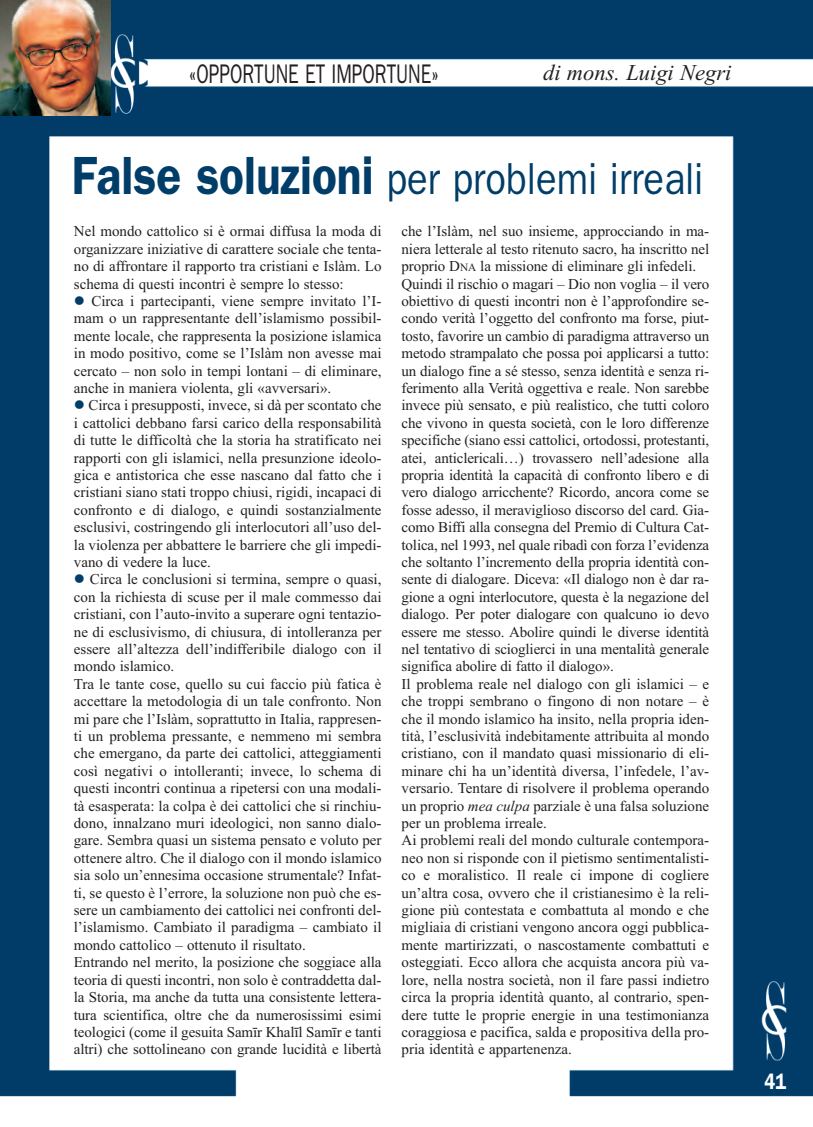
<style>
.page{position:relative;width:813px;height:1127px;background:#fff}
.page>*{position:absolute;margin:0;border:0;box-sizing:border-box;transform-origin:0 0}
.t1{font:45px "Franklin Gothic";color:#003d68;scale:.85 1}
.t2{font:27px "Franklin Gothic";color:#231f20;scale:.7 1}
.t3{font:italic 22.5px "Times New Roman";color:#231f20}
.t4{font:600 22.5px "Franklin Gothic";color:#fff;scale:.8 1}
.t5{font:15px/17.4px "Times New Roman";color:#231f20;text-align:justify}
.s1{font-weight:600;font-size:54px}
.s2{color:#003d68}
.s3{font-size:11.25px}
.s4{font-style:italic}
</style>
<div class="page">
<img style="left:0;top:0;width:812px;height:1097px">
<img style="left:0;top:0;width:110px;height:116px">
<h2 class="t2" style="left:189px;top:58px;width:358px">«OPPORTUNE ET IMPORTUNE»</h2>
<h3 class="t3" style="left:543px;top:59px;width:189px">di mons. Luigi Negri</h3>
<h1 class="t1" style="left:72px;top:153px;width:744px"><span class="s1">False soluzioni</span> per problemi irreali</h1>
<p class="t5" style="left:74px;top:222px;width:309px">nel mondo cattolico si è ormai diffusa la moda di organizzare iniziative di carattere sociale che tenta&shy;no di affrontare il rapporto tra cristiani e Islàm. Lo schema di questi incontri è sempre lo stesso:</p>
<p class="t5" style="left:74px;top:292px;width:309px"><span class="s2">●</span> Circa i partecipanti, viene sempre invitato l’I&shy;mam o un rappresentante dell’islamismo possibil&shy;mente locale, che rappresenta la posizione islamica in modo positivo, come se l’Islàm non avesse mai cercato – non solo in tempi lontani – di eliminare, anche in maniera violenta, gli «avversari».</p>
<p class="t5" style="left:74px;top:396px;width:309px"><span class="s2">●</span> Circa i presupposti, invece, si dà per scontato che i cattolici debbano farsi carico della responsabilità di tutte le difficoltà che la storia ha stratificato nei rapporti con gli islamici, nella presunzione ideolo&shy;gica e antistorica che esse nascano dal fatto che i cristiani siano stati troppo chiusi, rigidi, incapaci di confronto e di dialogo, e quindi sostanzialmente esclusivi, costringendo gli interlocutori all’uso del&shy;la violenza per abbattere le barriere che gli impedi&shy;vano di vedere la luce.</p>
<p class="t5" style="left:74px;top:570px;width:309px;text-align:left"><span class="s2">●</span> Circa le conclusioni si termina, sempre o quasi, con la richiesta di scuse per il male commesso dai cristiani, con l’auto-invito a superare ogni tentazio&shy;ne di esclusivismo, di chiusura, di intolleranza per essere all’altezza dell’indifferibile dialogo con il mondo islamico.<br>Tra le tante cose, quello su cui faccio più fatica è accettare la metodologia di un tale confronto. non mi pare che l’Islàm, soprattutto in Italia, rappresen&shy;ti un problema pressante, e nemmeno mi sembra che emergano, da parte dei cattolici, atteggiamenti così negativi o intolleranti; invece, lo schema di questi incontri continua a ripetersi con una modali&shy;tà esasperata: la colpa è dei cattolici che si rinchiu&shy;dono, innalzano muri ideologici, non sanno dialo&shy;gare. Sembra quasi un sistema pensato e voluto per ottenere altro. Che il dialogo con il mondo islamico sia solo un’ennesima occasione strumentale? Infat&shy;ti, se questo è l’errore, la soluzione non può che es&shy;sere un cambiamento dei cattolici nei confronti del&shy;l’islamismo. Cambiato il paradigma – cambiato il mondo cattolico – ottenuto il risultato.<br>Entrando nel merito, la posizione che soggiace alla teoria di questi incontri, non solo è contraddetta dal&shy;la Storia, ma anche da tutta una consistente lettera&shy;tura scientifica, oltre che da numerosissimi esimi teologici (come il gesuita Samīr Khalīl Samīr e tanti altri) che sottolineano con grande lucidità e libertà</p>
<p class="t5" style="left:401px;top:222px;width:309px;text-align:left">che l’Islàm, nel suo insieme, approcciando in ma&shy;niera letterale al testo ritenuto sacro, ha inscritto nel proprio D<span class="s3">na</span> la missione di eliminare gli infedeli.<br>Quindi il rischio o magari – Dio non voglia – il vero obiettivo di questi incontri non è l’approfondire se&shy;condo verità l’oggetto del confronto ma forse, piut&shy;tosto, favorire un cambio di paradigma attraverso un metodo strampalato che possa poi applicarsi a tutto: un dialogo fine a sé stesso, senza identità e senza ri&shy;ferimento alla Verità oggettiva e reale. non sarebbe invece più sensato, e più realistico, che tutti coloro che vivono in questa società, con le loro differenze specifiche (siano essi cattolici, ortodossi, protestanti, atei, anticlericali…) trovassero nell’adesione alla propria identità la capacità di confronto libero e di vero dialogo arricchente? Ricordo, ancora come se fosse adesso, il meraviglioso discorso del card. Gia&shy;como Biffi alla consegna del Premio di Cultura Cat&shy;tolica, nel 1993, nel quale ribadì con forza l’evidenza che soltanto l’incremento della propria identità con&shy;sente di dialogare. Diceva: «Il dialogo non è dar ra&shy;gione a ogni interlocutore, questa è la negazione del dialogo. Per poter dialogare con qualcuno io devo essere me stesso. abolire quindi le diverse identità nel tentativo di scioglierci in una mentalità generale significa abolire di fatto il dialogo».<br>Il problema reale nel dialogo con gli islamici – e che troppi sembrano o fingono di non notare – è che il mondo islamico ha insito, nella propria iden&shy;tità, l’esclusività indebitamente attribuita al mondo cristiano, con il mandato quasi missionario di eli&shy;minare chi ha un’identità diversa, l’infedele, l’av&shy;versario. Tentare di risolvere il problema operando un proprio <span class="s4">mea culpa</span> parziale è una falsa soluzione per un problema irreale.<br>ai problemi reali del mondo culturale contempora&shy;neo non si risponde con il pietismo sentimentalisti&shy;co e moralistico. Il reale ci impone di cogliere un’altra cosa, ovvero che il cristianesimo è la reli&shy;gione più contestata e combattuta al mondo e che migliaia di cristiani vengono ancora oggi pubblica&shy;mente martirizzati, o nascostamente combattuti e osteggiati. Ecco allora che acquista ancora più va&shy;lore, nella nostra società, non il fare passi indietro circa la propria identità quanto, al contrario, spen&shy;dere tutte le proprie energie in una testimonianza coraggiosa e pacifica, salda e propositiva della pro&shy;pria identità e appartenenza.</p>
<h3 class="t4" style="left:764px;top:1068px;width:29px">41</h3>
</div>
